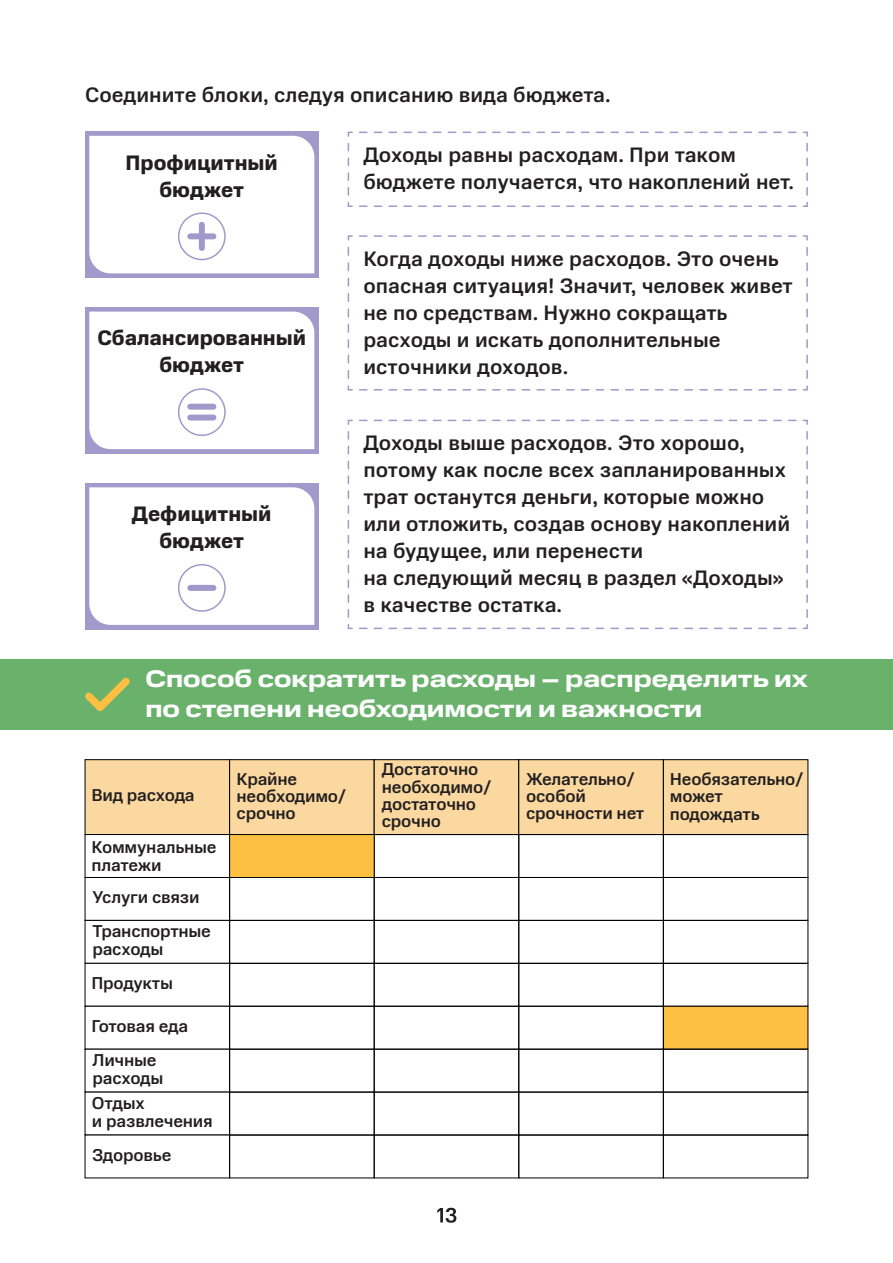
<style>
.page{position:relative;width:893px;height:1263px;background:#fff}
.page>*{position:absolute;margin:0;border:0;box-sizing:border-box;transform-origin:0 0}
.t1{font:700 24px/30px "MTS Wide";color:#fff}
.t2{font:500 21px/27px "MTS Sans";color:#231f20}
.t3{font:700 21px/27px "MTS Sans";color:#231f20;text-align:center}
.t4{font:500 17.25px/17.2px "MTS Sans";letter-spacing:-.015em;color:#231f20}
</style>
<div class="page">
<div style="left:0;top:659px;width:893px;height:71px;background:#6ab16c"></div>
<svg style="left:347px;top:624px;width:449px;height:6px"></svg>
<svg style="left:347px;top:419px;width:6px;height:198px"></svg>
<svg style="left:360px;top:419px;width:448px;height:6px"></svg>
<svg style="left:802px;top:432px;width:6px;height:198px"></svg>
<svg style="left:347px;top:385px;width:449px;height:6px"></svg>
<svg style="left:347px;top:235px;width:6px;height:143px"></svg>
<svg style="left:360px;top:235px;width:448px;height:6px"></svg>
<svg style="left:802px;top:248px;width:6px;height:143px"></svg>
<svg style="left:347px;top:131px;width:461px;height:76px"></svg>
<div style="left:85px;top:132px;width:234px;height:146px;background:linear-gradient(to right,#a29acb,#a29acb)"></div>
<svg style="left:89px;top:136px;width:225px;height:137px"></svg>
<svg style="left:85px;top:307px;width:234px;height:146px;background:#a69ecd"></svg>
<svg style="left:89px;top:312px;width:225px;height:137px"></svg>
<div style="left:85px;top:483px;width:234px;height:146px;background:#a29acb"></div>
<div style="left:89px;top:487px;width:225px;height:138px;background:#fff"></div>
<div style="left:178px;top:212px;width:48px;height:48px;border:2px solid #a199ca;border-radius:50%"></div>
<div style="left:199px;top:225px;width:6px;height:23px;background:#a199ca"></div>
<div style="left:190px;top:233px;width:23px;height:6px;background:#a199ca"></div>
<div style="left:178px;top:388px;width:48px;height:48px;border:2px solid #a199ca;border-radius:50%"></div>
<div style="left:190px;top:404px;width:23px;height:6px;background:#a199ca"></div>
<div style="left:190px;top:415px;width:23px;height:6px;background:#a199ca"></div>
<div style="left:178px;top:564px;width:48px;height:48px;border:2px solid #a199ca;border-radius:50%"></div>
<div style="left:190px;top:585px;width:23px;height:6px;background:#a199ca"></div>
<svg style="left:85px;top:677px;width:45px;height:34px"></svg>
<div style="left:85px;top:759px;width:145px;height:76px;background:#fad89f;border:1px solid #000001"></div>
<div style="left:229px;top:759px;width:146px;height:76px;background:#fad89f;border:1px solid #000001"></div>
<div style="left:374px;top:759px;width:145px;height:76px;background:#fad89f;border:1px solid #000001"></div>
<div style="left:518px;top:759px;width:146px;height:76px;background:#fad89f;border:1px solid #000001"></div>
<div style="left:663px;top:759px;width:145px;height:76px;background:#fad89f;border:1px solid #000001"></div>
<div style="left:663px;top:834px;width:145px;height:44px;border:1px solid #000001"></div>
<div style="left:374px;top:834px;width:145px;height:44px;border:1px solid #000001"></div>
<div style="left:85px;top:834px;width:145px;height:44px;background:#fff;border:1px solid #000001"></div>
<div style="left:85px;top:877px;width:145px;height:44px;background:#fff;border:1px solid #000001"></div>
<div style="left:663px;top:877px;width:145px;height:44px;border:1px solid #000001"></div>
<div style="left:663px;top:920px;width:145px;height:44px;border:1px solid #000001"></div>
<div style="left:85px;top:920px;width:145px;height:44px;background:#fff;border:1px solid #000001"></div>
<div style="left:85px;top:963px;width:145px;height:43px;background:#fff;border:1px solid #000001"></div>
<div style="left:663px;top:963px;width:145px;height:43px;border:1px solid #000001"></div>
<div style="left:663px;top:1006px;width:145px;height:43px;background:#fdc042;border:1px solid #000001"></div>
<div style="left:85px;top:1006px;width:145px;height:43px;background:#fff;border:1px solid #000001"></div>
<div style="left:229px;top:1049px;width:146px;height:43px;border:1px solid #000001"></div>
<div style="left:663px;top:1049px;width:145px;height:43px;border:1px solid #000001"></div>
<div style="left:663px;top:1092px;width:145px;height:43px;border:1px solid #000001"></div>
<div style="left:663px;top:1135px;width:145px;height:43px;border:1px solid #000001"></div>
<div style="left:518px;top:1092px;width:146px;height:43px;border:1px solid #000001"></div>
<div style="left:518px;top:1135px;width:146px;height:43px;border:1px solid #000001"></div>
<div style="left:374px;top:1135px;width:145px;height:43px;border:1px solid #000001"></div>
<div style="left:229px;top:834px;width:146px;height:44px;background:#fdc042;border:1px solid #000001"></div>
<div style="left:229px;top:920px;width:146px;height:44px;border:1px solid #000001"></div>
<div style="left:229px;top:1006px;width:146px;height:43px;border:1px solid #000001"></div>
<div style="left:229px;top:1092px;width:146px;height:43px;border:1px solid #000001"></div>
<div style="left:229px;top:1135px;width:146px;height:43px;border:1px solid #000001"></div>
<div style="left:374px;top:1006px;width:145px;height:43px;border:1px solid #000001"></div>
<div style="left:374px;top:1092px;width:145px;height:43px;border:1px solid #000001"></div>
<div style="left:518px;top:834px;width:146px;height:44px;border:1px solid #000001"></div>
<div style="left:374px;top:877px;width:145px;height:44px;border:1px solid #000001"></div>
<div style="left:518px;top:877px;width:146px;height:44px;border:1px solid #000001"></div>
<div style="left:518px;top:920px;width:146px;height:44px;border:1px solid #000001"></div>
<div style="left:374px;top:963px;width:145px;height:43px;border:1px solid #000001"></div>
<div style="left:518px;top:963px;width:146px;height:43px;border:1px solid #000001"></div>
<div style="left:518px;top:1006px;width:146px;height:43px;border:1px solid #000001"></div>
<div style="left:374px;top:1049px;width:145px;height:43px;border:1px solid #000001"></div>
<div style="left:518px;top:1049px;width:146px;height:43px;border:1px solid #000001"></div>
<svg style="left:437px;top:1208px;width:19px;height:15px"></svg>
<p class="t2" style="left:85px;top:81px;width:527px">Соедините блоки, следуя описанию вида бюджета.</p>
<p class="t3" style="left:126px;top:149px;width:154px">Профицитный бюджет</p>
<p class="t3" style="left:97px;top:324px;width:210px">Сбалансированный бюджет</p>
<p class="t3" style="left:132px;top:500px;width:141px">Дефицитный бюджет</p>
<p class="t2" style="left:363px;top:142px;width:432px">Доходы равны расходам. При таком бюджете получается, что накоплений нет.</p>
<p class="t2" style="left:363px;top:245px;width:431px">Когда доходы ниже расходов. Это очень опасная ситуация! Значит, человек живет не по средствам. Нужно сокращать расходы и искать дополнительные источники доходов.</p>
<p class="t2" style="left:363px;top:429px;width:428px">Доходы выше расходов. Это хорошо, потому как после всех запланированных трат останутся деньги, которые можно или отложить, создав основу накоплений на будущее, или перенести<br>на следующий месяц в раздел «Доходы» в качестве остатка.</p>
<p class="t1" style="left:145px;top:663px;width:664px">Способ сократить расходы – распределить их по степени необходимости и важности</p>
<p class="t4" style="left:91px;top:787px;width:105px">Вид расхода</p>
<p class="t4" style="left:92px;top:838px;width:127px">Коммунальные платежи</p>
<p class="t4" style="left:93px;top:888px;width:109px">Услуги связи</p>
<p class="t4" style="left:92px;top:923px;width:120px">Транспортные расходы</p>
<p class="t4" style="left:91px;top:974px;width:83px">Продукты</p>
<p class="t4" style="left:91px;top:1018px;width:98px">Готовая еда</p>
<p class="t4" style="left:93px;top:1051px;width:72px">Личные расходы</p>
<p class="t4" style="left:92px;top:1094px;width:122px">Отдых<br>и развлечения</p>
<p class="t4" style="left:92px;top:1146px;width:81px">Здоровье</p>
<p class="t4" style="left:237px;top:770px;width:111px">Крайне необходимо/ срочно</p>
<p class="t4" style="left:382px;top:761px;width:111px">Достаточно необходимо/ достаточно срочно</p>
<p class="t4" style="left:526px;top:770px;width:120px">Желательно/ особой срочности нет</p>
<p class="t4" style="left:670px;top:770px;width:135px">Необязательно/ может подождать</p>
</div>
